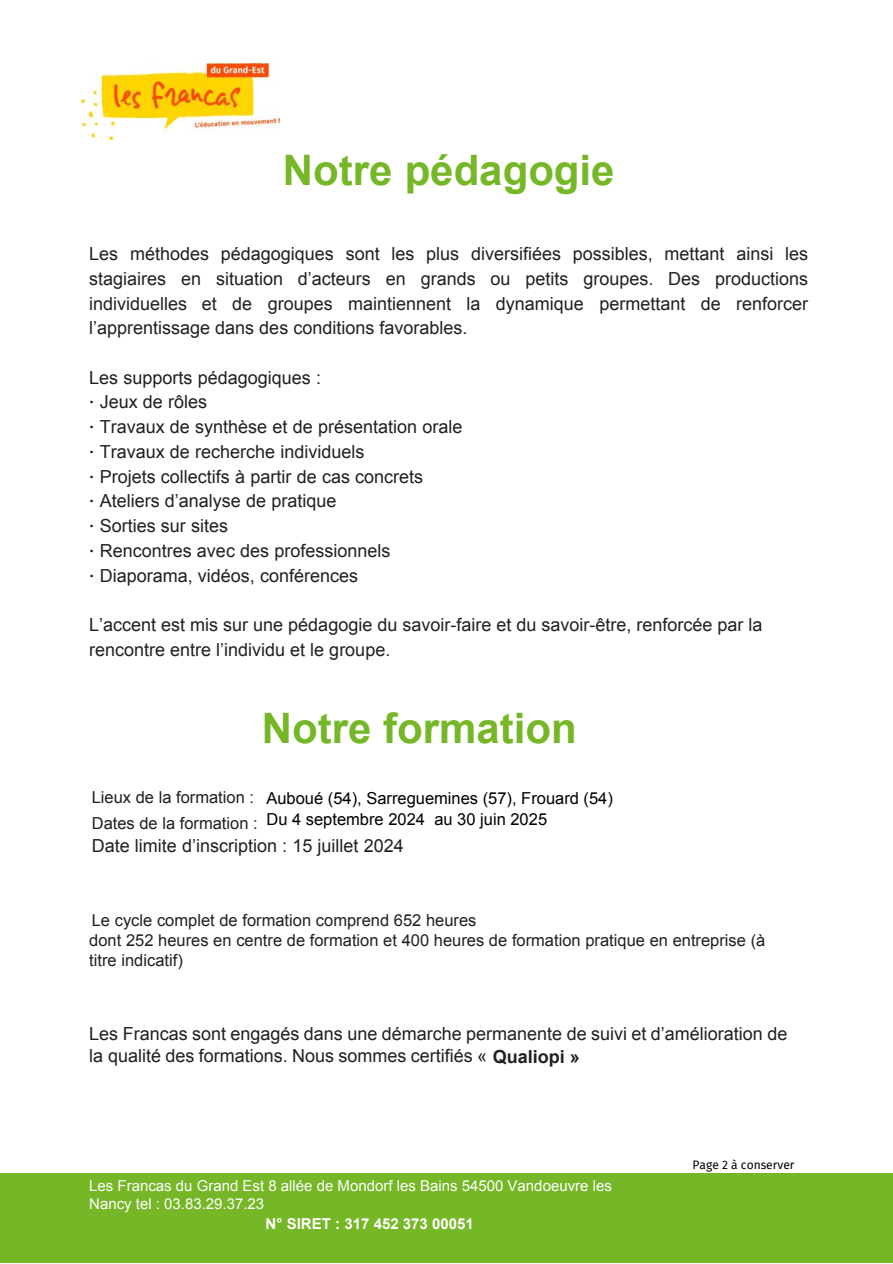
<style>
.page{position:relative;width:893px;height:1264px;background:#fff}
.page>*{position:absolute;margin:0;border:0;box-sizing:border-box;transform-origin:0 0}
.t1{font:700 42px "Arial";color:#75b726}
.t2{font:18px/24.8px "Arial";color:#231f20}
.t3{font:16.5px/19.8px "Arial";color:#231f20}
.t4{font:16.5px/20.5px "Arial";color:#000}
.t5{font:15px/18px "Arial";color:#fff}
.t6{font:700 15px "Arial";color:#fff}
.t7{font:12px "Fira Sans";color:#000}
.s1{font-family:"Fira Sans";font-weight:300}
.s2{font-weight:700}
</style>
<div class="page">
<div style="left:0;top:1173px;width:892px;height:89px;background:#75b726"></div>
<img style="left:82px;top:64px;width:197px;height:75px">
<h1 class="t1" style="left:283px;top:142px;width:333px">Notre pédagogie</h1>
<p class="t2" style="left:89px;top:241px;width:720px;text-align:justify">Les méthodes pédagogiques sont les plus diversifiées possibles, mettant ainsi les stagiaires en situation d’acteurs en grands ou petits groupes. Des productions individuelles et de groupes maintiennent la dynamique permettant de renforcer l’apprentissage dans des conditions favorables.</p>
<p class="t2" style="left:89px;top:365px;width:233px">Les supports pédagogiques :</p>
<p class="t2" style="left:89px;top:390px;width:119px"><span class="s1">•</span> Jeux de rôles</p>
<p class="t2" style="left:89px;top:415px;width:374px"><span class="s1">•</span> Travaux de synthèse et de présentation orale</p>
<p class="t2" style="left:89px;top:439px;width:277px"><span class="s1">•</span> Travaux de recherche individuels</p>
<p class="t2" style="left:89px;top:464px;width:335px"><span class="s1">•</span> Projets collectifs à partir de cas concrets</p>
<p class="t2" style="left:89px;top:489px;width:249px"><span class="s1">•</span> Ateliers d’analyse de pratique</p>
<p class="t2" style="left:89px;top:513px;width:140px"><span class="s1">•</span> Sorties sur sites</p>
<p class="t2" style="left:89px;top:538px;width:303px"><span class="s1">•</span> Rencontres avec des professionnels</p>
<p class="t2" style="left:89px;top:563px;width:270px"><span class="s1">•</span> Diaporama, vidéos, conférences</p>
<p class="t2" style="left:89px;top:612px;width:674px">L’accent est mis sur une pédagogie du savoir-faire et du savoir-être, renforcée par la rencontre entre l’individu et le groupe.</p>
<h1 class="t1" style="left:262px;top:701px;width:316px">Notre formation</h1>
<p class="t3" style="left:92px;top:784px;width:167px;line-height:25.8px">Lieux de la formation :<br>Dates de la formation :</p>
<p class="t2" style="left:92px;top:834px;width:313px">Date limite d’inscription : 15 juillet 2024</p>
<p class="t4" style="left:266px;top:788px;width:348px">Auboué (54), Sarreguemines (57), Frouard (54)<br>Du 4 septembre 2024 au 30 juin 2025</p>
<p class="t3" style="left:89px;top:910px;width:677px">Le cycle complet de formation comprend 652 heures<br>dont 252 heures en centre de formation et 400 heures de formation pratique en entreprise (à titre indicatif)</p>
<p class="t2" style="left:89px;top:1023px;width:699px;line-height:21.3px">Les Francas sont engagés dans une démarche permanente de suivi et d’amélioration de la qualité des formations. Nous sommes certifiés « <span class="s2">Qualiopi »</span></p>
<p class="t5" style="left:89px;top:1176px;width:524px">Les Francas du Grand Est 8 allée de Mondorf les Bains 54500 Vandoeuvre les<br>Nancy tel : 03.83.29.37.23</p>
<p class="t6" style="left:265px;top:1213px;width:210px">N° SIRET : 317 452 373 00051</p>
<p class="t7" style="left:692px;top:1158px;width:103px">Page 2 à conserver</p>
</div>
